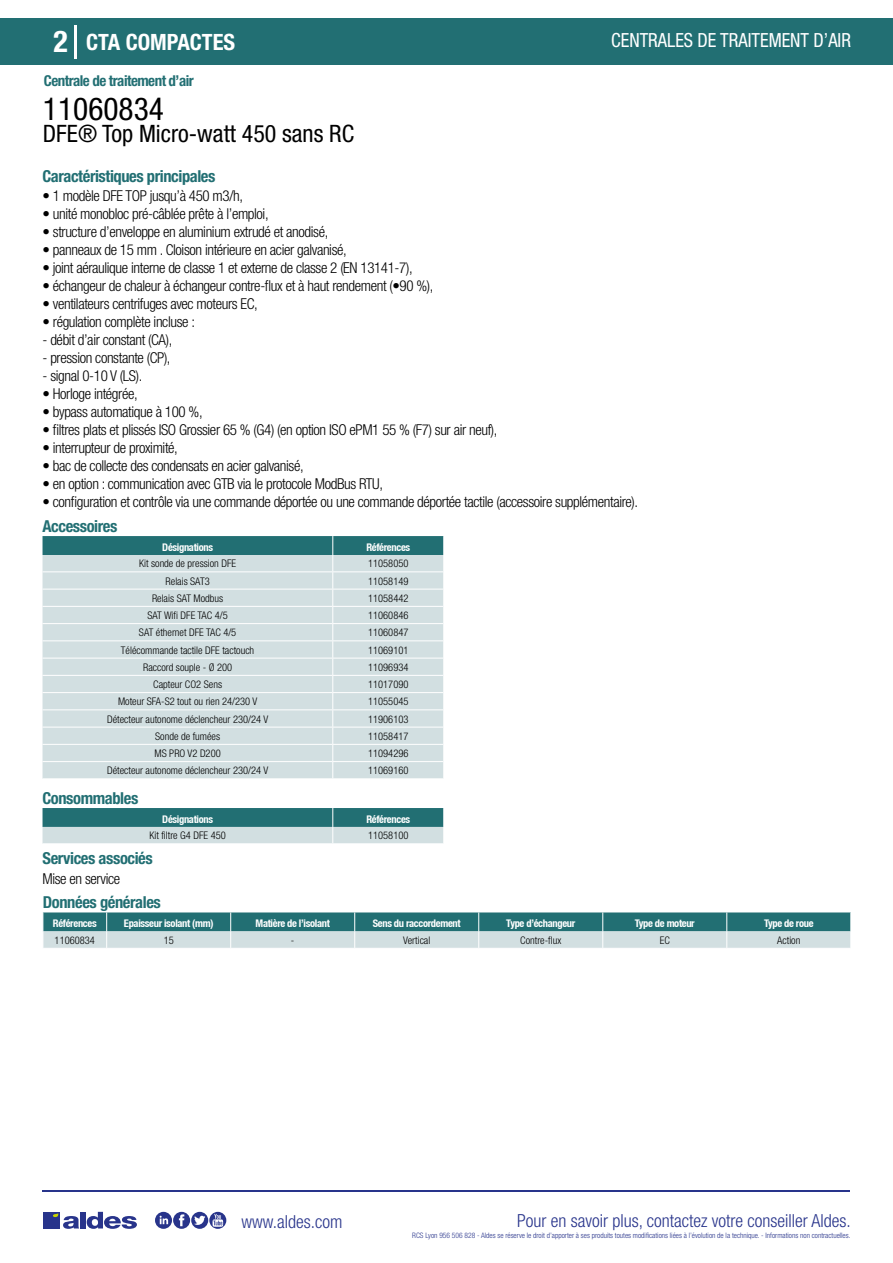
<style>
.page{position:relative;width:893px;height:1263px;background:#fff}
.page>*{position:absolute;margin:0;border:0;box-sizing:border-box;transform-origin:0 0}
.t1{font:condensed 31.5px "Helvetica Neue LT Std";color:#000}
.t2{font:700 condensed 30px "Helvetica Neue LT Std";color:#fff}
.t3{font:condensed 24px "Helvetica Neue LT Std";color:#000}
.t4{font:700 condensed 22.5px "Helvetica Neue LT Std";color:#fff}
.t5{font:condensed 19.5px "Helvetica Neue LT Std";color:#fff;scale:.95 1}
.t6{font:300 condensed 18px "Helvetica Neue";color:#28348b}
.t7{font:700 condensed 16.5px "Helvetica Neue LT Std";letter-spacing:-.025em;color:#226f73}
.t8{font:300 condensed 15px "Helvetica Neue LT Std";letter-spacing:-.025em;color:#000}
.t9{font:700 condensed 15px "Helvetica Neue LT Std";letter-spacing:-.035em;color:#226f73}
.t10{font:300 condensed 10.5px "Helvetica Neue";color:#000}
.t11{font:700 condensed 10.5px "Helvetica Neue";letter-spacing:-.03em;color:#fff}
.t12{font:300 condensed 7.5px "Helvetica Neue";color:#28348b}
</style>
<div class="page">
<div style="left:0;top:18px;width:893px;height:46px;background:#226f73"></div>
<hr style="left:74px;top:25px;width:2px;height:33px;background:#fff">
<hr style="left:43px;top:1190px;width:807px;height:1px;background:#28348b">
<svg style="left:155px;top:1212px;width:71px;height:17px"></svg>
<div style="left:43px;top:1212px;width:17px;height:16px;background:#28348b"></div>
<div style="left:80px;top:1212px;width:6px;height:16px;background:#28348b"></div>
<svg style="left:87px;top:1212px;width:50px;height:17px"></svg>
<svg style="left:53px;top:1213px;width:26px;height:16px"></svg>
<svg style="left:43px;top:536px;width:401px;height:242px;background:#c6d7da"></svg>
<svg style="left:43px;top:808px;width:401px;height:36px;background:#77a5a8"></svg>
<svg style="left:43px;top:912px;width:808px;height:36px;background:#78a6a9"></svg>
<h2 class="t2" style="left:54px;top:24px;width:16px">2</h2>
<h3 class="t4" style="left:86px;top:28px;width:151px">CTA COMPACTES</h3>
<h3 class="t5" style="left:611px;top:29px;width:254px">CENTRALES DE TRAITEMENT D’AIR</h3>
<p class="t9" style="left:44px;top:71px;width:151px">Centrale de traitement d’air</p>
<h1 class="t1" style="left:43px;top:91px;width:122px">11060834</h1>
<h3 class="t3" style="left:43px;top:120px;width:313px">DFE® Top Micro-watt 450 sans RC</h3>
<p class="t7" style="left:43px;top:166px;width:174px">Caractéristiques principales</p>
<p class="t8" style="left:43px;top:187px;width:202px">• 1 modèle DFE TOP jusqu’à 450 m3/h,</p>
<p class="t8" style="left:43px;top:205px;width:228px">• unité monobloc pré-câblée prête à l’emploi,</p>
<p class="t8" style="left:43px;top:223px;width:287px">• structure d’enveloppe en aluminium extrudé et anodisé,</p>
<p class="t8" style="left:43px;top:241px;width:306px">• panneaux de 15 mm . Cloison intérieure en acier galvanisé,</p>
<p class="t8" style="left:43px;top:259px;width:372px">• joint aéraulique interne de classe 1 et externe de classe 2 (EN 13141-7),</p>
<p class="t8" style="left:43px;top:277px;width:392px">• échangeur de chaleur à échangeur contre-flux et à haut rendement (•90 %),</p>
<p class="t8" style="left:43px;top:295px;width:217px">• ventilateurs centrifuges avec moteurs EC,</p>
<p class="t8" style="left:43px;top:313px;width:154px">• régulation complète incluse :</p>
<p class="t8" style="left:43px;top:331px;width:131px">- débit d’air constant (CA),</p>
<p class="t8" style="left:43px;top:349px;width:130px">- pression constante (CP),</p>
<p class="t8" style="left:43px;top:367px;width:101px">- signal 0-10 V (LS).</p>
<p class="t8" style="left:43px;top:385px;width:97px">• Horloge intégrée,</p>
<p class="t8" style="left:43px;top:403px;width:162px">• bypass automatique à 100 %,</p>
<p class="t8" style="left:43px;top:421px;width:456px">• filtres plats et plissés ISO Grossier 65 % (G4) (en option ISO ePM1 55 % (F7) sur air neuf),</p>
<p class="t8" style="left:43px;top:439px;width:137px">• interrupteur de proximité,</p>
<p class="t8" style="left:43px;top:457px;width:263px">• bac de collecte des condensats en acier galvanisé,</p>
<p class="t8" style="left:43px;top:475px;width:342px">• en option : communication avec GTB via le protocole ModBus RTU,</p>
<p class="t8" style="left:43px;top:493px;width:597px">• configuration et contrôle via une commande déportée ou une commande déportée tactile (accessoire supplémentaire).</p>
<p class="t7" style="left:43px;top:516px;width:76px">Accessoires</p>
<p class="t11" style="left:162px;top:540px;width:52px">Désignations</p>
<p class="t11" style="left:366px;top:540px;width:45px">Références</p>
<p class="t10" style="left:139px;top:558px;width:99px">Kit sonde de pression DFE</p>
<p class="t10" style="left:368px;top:558px;width:42px">11058050</p>
<p class="t10" style="left:166px;top:575px;width:46px">Relais SAT3</p>
<p class="t10" style="left:368px;top:575px;width:42px">11058149</p>
<p class="t10" style="left:152px;top:592px;width:73px">Relais SAT Modbus</p>
<p class="t10" style="left:368px;top:592px;width:42px">11058442</p>
<p class="t10" style="left:148px;top:609px;width:82px">SAT Wifi DFE TAC 4/5</p>
<p class="t10" style="left:368px;top:609px;width:42px">11060846</p>
<p class="t10" style="left:139px;top:627px;width:99px">SAT éthernet DFE TAC 4/5</p>
<p class="t10" style="left:368px;top:627px;width:42px">11060847</p>
<p class="t10" style="left:121px;top:644px;width:135px">Télécommande tactile DFE tactouch</p>
<p class="t10" style="left:368px;top:644px;width:42px">11069101</p>
<p class="t10" style="left:143px;top:661px;width:91px">Raccord souple - Ø 200</p>
<p class="t10" style="left:368px;top:661px;width:42px">11096934</p>
<p class="t10" style="left:153px;top:678px;width:70px">Capteur CO2 Sens</p>
<p class="t10" style="left:368px;top:678px;width:42px">11017090</p>
<p class="t10" style="left:118px;top:696px;width:141px">Moteur SFA-S2 tout ou rien 24/230 V</p>
<p class="t10" style="left:368px;top:696px;width:42px">11055045</p>
<p class="t10" style="left:107px;top:713px;width:163px">Détecteur autonome déclencheur 230/24 V</p>
<p class="t10" style="left:368px;top:713px;width:42px">11906103</p>
<p class="t10" style="left:155px;top:730px;width:66px">Sonde de fumées</p>
<p class="t10" style="left:368px;top:730px;width:42px">11058417</p>
<p class="t10" style="left:155px;top:747px;width:68px">MS PRO V2 D200</p>
<p class="t10" style="left:368px;top:747px;width:42px">11094296</p>
<p class="t10" style="left:107px;top:765px;width:163px">Détecteur autonome déclencheur 230/24 V</p>
<p class="t10" style="left:368px;top:765px;width:42px">11069160</p>
<p class="t7" style="left:43px;top:788px;width:97px">Consommables</p>
<p class="t11" style="left:162px;top:812px;width:52px">Désignations</p>
<p class="t11" style="left:366px;top:812px;width:45px">Références</p>
<p class="t10" style="left:149px;top:830px;width:78px">Kit filtre G4 DFE 450</p>
<p class="t10" style="left:368px;top:830px;width:42px">11058100</p>
<p class="t7" style="left:43px;top:849px;width:112px">Services associés</p>
<p class="t8" style="left:43px;top:870px;width:79px">Mise en service</p>
<p class="t7" style="left:43px;top:892px;width:119px">Données générales</p>
<p class="t11" style="left:53px;top:917px;width:45px">Références</p>
<p class="t11" style="left:124px;top:917px;width:91px">Epaisseur isolant (mm)</p>
<p class="t11" style="left:256px;top:917px;width:76px">Matière de l’isolant</p>
<p class="t11" style="left:373px;top:917px;width:89px">Sens du raccordement</p>
<p class="t11" style="left:506px;top:917px;width:71px">Type d’échangeur</p>
<p class="t11" style="left:635px;top:917px;width:62px">Type de moteur</p>
<p class="t11" style="left:764px;top:917px;width:51px">Type de roue</p>
<p class="t10" style="left:55px;top:934px;width:42px">11060834</p>
<p class="t10" style="left:164px;top:934px;width:12px">15</p>
<p class="t10" style="left:291px;top:934px;width:5px">-</p>
<p class="t10" style="left:403px;top:934px;width:29px">Vertical</p>
<p class="t10" style="left:520px;top:934px;width:43px">Contre-flux</p>
<p class="t10" style="left:660px;top:934px;width:12px">EC</p>
<p class="t10" style="left:777px;top:934px;width:25px">Action</p>
<p class="t6" style="left:241px;top:1211px;width:102px">www.aldes.com</p>
<p class="t6" style="left:517px;top:1211px;width:335px">Pour en savoir plus, contactez votre conseiller Aldes.</p>
<p class="t12" style="left:412px;top:1230px;width:440px">RCS Lyon 956 506 828 - Aldes se réserve le droit d’apporter à ses produits toutes modifications liées à l’évolution de la technique. - Informations non contractuelles.</p>
</div>
